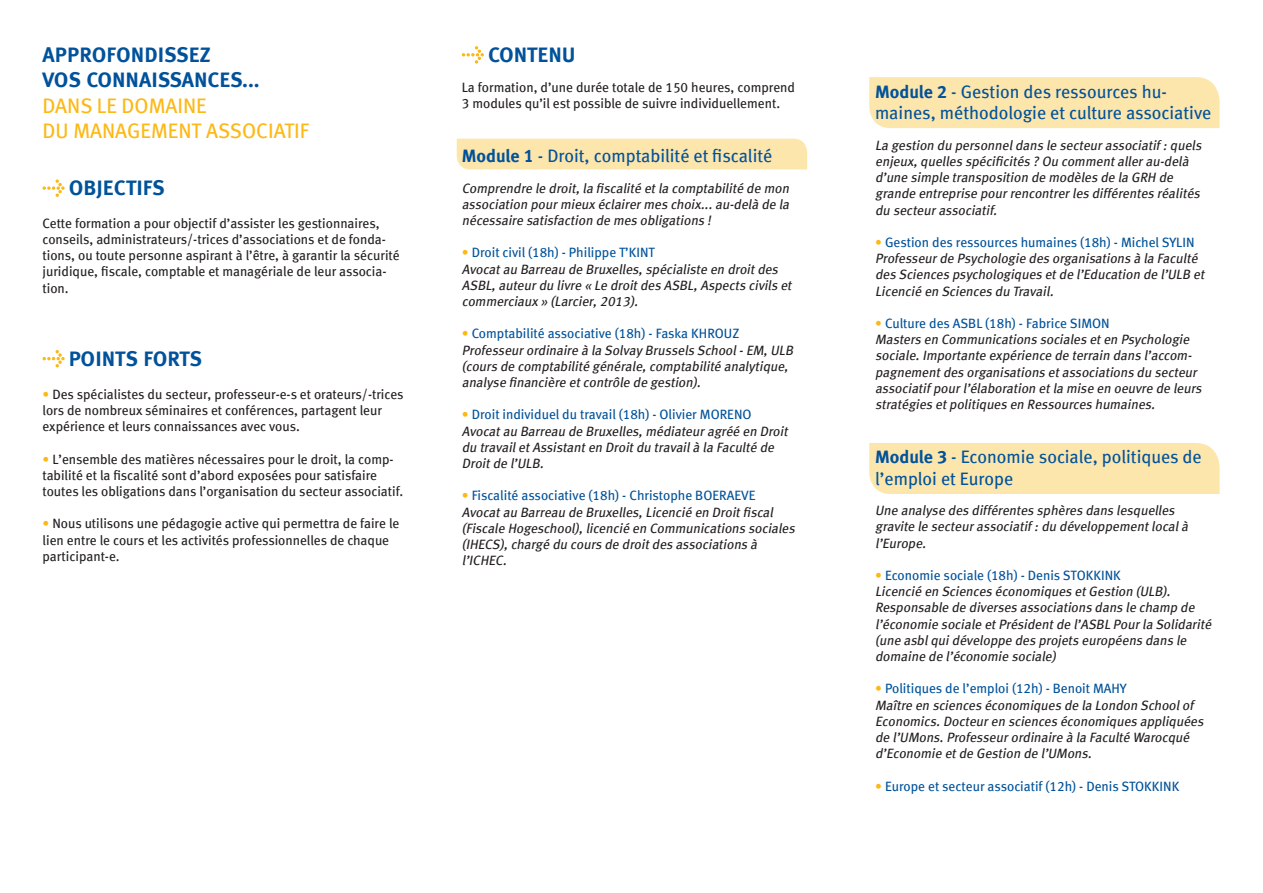
<style>
.page{position:relative;width:1263px;height:893px;background:#fff}
.page>*{position:absolute;margin:0;border:0;box-sizing:border-box;transform-origin:0 0}
.t1{font:21px "Meta Bold LF Caps";color:#01529a}
.t2{font:21px "Meta Book LF";color:#fcb814}
.t3{font:18px/21.6px "Meta Book LF";color:#01529a}
.t4{font:italic 13.5px/16.2px "Meta Book LF";color:#231f20}
.t5{font:13.5px/16.2px "Meta Book LF";color:#231f20}
.t6{font:13.5px "Meta Book LF";color:#01529a}
.s1{color:#fcb814}
.s2{font-family:"Meta Bold LF"}
</style>
<div class="page">
<div style="left:869px;top:443px;width:350px;height:51px;background:#fde6ac"></div>
<div style="left:457px;top:139px;width:350px;height:30px;background:#fde6ac"></div>
<div style="left:869px;top:77px;width:350px;height:51px;background:#fde6ac"></div>
<svg style="left:43px;top:179px;width:22px;height:18px"></svg>
<svg style="left:43px;top:350px;width:22px;height:17px"></svg>
<svg style="left:462px;top:46px;width:22px;height:18px"></svg>
<p class="t1" style="left:43px;top:42px;width:170px">APPROFONDISSEZ</p>
<p class="t1" style="left:43px;top:68px;width:219px">VOS CONNAISSANCES...</p>
<p class="t2" style="left:43px;top:93px;width:166px">DANS LE DOMAINE</p>
<p class="t2" style="left:43px;top:118px;width:268px">DU MANAGEMENT ASSOCIATIF</p>
<p class="t1" style="left:69px;top:176px;width:98px">OBJECTIFS</p>
<p class="t5" style="left:43px;top:215px;width:359px">Cette formation a pour objectif d’assister les gestionnaires, conseils, administrateurs/-trices d’associations et de fonda&shy;tions, ou toute personne aspirant à l’être, à garantir la sécurité juridique, fiscale, comptable et managériale de leur associa&shy;tion.</p>
<p class="t1" style="left:69px;top:347px;width:135px">POINTS FORTS</p>
<p class="t5" style="left:43px;top:386px;width:363px"><span class="s1">•</span> Des spécialistes du secteur, professeur-e-s et orateurs/-trices lors de nombreux séminaires et conférences, partagent leur expérience et leurs connaissances avec vous.</p>
<p class="t5" style="left:43px;top:451px;width:362px"><span class="s1">•</span> L’ensemble des matières nécessaires pour le droit, la comp&shy;tabilité et la fiscalité sont d’abord exposées pour satisfaire toutes les obligations dans l’organisation du secteur associatif.</p>
<p class="t5" style="left:43px;top:515px;width:358px"><span class="s1">•</span> Nous utilisons une pédagogie active qui permettra de faire le lien entre le cours et les activités professionnelles de chaque participant-e.</p>
<p class="t1" style="left:488px;top:42px;width:89px">CONTENU</p>
<p class="t5" style="left:462px;top:79px;width:335px">La formation, d’une durée totale de 150 heures, comprend<br>3 modules qu’il est possible de suivre individuellement.</p>
<p class="t3" style="left:462px;top:145px;width:312px"><span class="s2">Module 1</span> - Droit, comptabilité et fiscalité</p>
<p class="t4" style="left:462px;top:180px;width:332px;text-align:justify">Comprendre le droit,la fiscalité etla comptabilité de mon association pourmieux éclairermes choix...au-delà de la nécessaire satisfaction de mes obligations !</p>
<p class="t6" style="left:462px;top:245px;width:194px"><span class="s1">•</span> Droit civil (18h) - Philippe T’KINT</p>
<p class="t4" style="left:462px;top:261px;width:334px">Avocatau Barreau de Bruxelles,spécialiste en droitdes<br>ASBL,auteurdu livre « Le droitdes ASBL,Aspects civils et commerciaux » (Larcier,2013).</p>
<p class="t6" style="left:462px;top:326px;width:279px"><span class="s1">•</span> Comptabilité associative (18h) - Faska KHROUZ</p>
<p class="t4" style="left:462px;top:342px;width:335px">Professeurordinaire à la Solvay Brussels School-EM,ULB (cours de comptabilité générale,comptabilité analytique, analyse financière etcontrôle de gestion).</p>
<p class="t6" style="left:462px;top:407px;width:291px"><span class="s1">•</span> Droit individuel du travail (18h) - Olivier MORENO</p>
<p class="t4" style="left:462px;top:423px;width:330px">Avocatau Barreau de Bruxelles,médiateuragréé en Droit du travailetAssistanten Droitdu travailà la Faculté de<br>Droitde l’ULB.</p>
<p class="t6" style="left:462px;top:488px;width:295px"><span class="s1">•</span> Fiscalité associative (18h) - Christophe BOERAEVE</p>
<p class="t4" style="left:462px;top:504px;width:337px">Avocatau Barreau de Bruxelles,Licencié en Droitfiscal (Fiscale Hogeschool),licencié en Communications sociales (IHECS),chargé du cours de droitdes associations à l’ICHEC.</p>
<p class="t3" style="left:875px;top:80px;width:338px"><span class="s2">Module 2</span> - Gestion des ressources hu&shy;maines, méthodologie et culture associative</p>
<p class="t4" style="left:875px;top:137px;width:331px">La gestion du personneldans le secteurassociatif :quels enjeux,quelles spécificités ? Ou commentallerau-delà d’une simple transposition de modèles de la GRH de grande entreprise pourrencontrerles différentes réalités du secteurassociatif.</p>
<p class="t6" style="left:875px;top:234px;width:321px"><span class="s1">•</span> Gestion des ressources humaines (18h) - Michel SYLIN</p>
<p class="t4" style="left:875px;top:250px;width:333px">Professeurde Psychologie des organisations à la Faculté des Sciences psychologiques etde l’Education de l’ULB et<br>Licencié en Sciences du Travail.</p>
<p class="t6" style="left:875px;top:315px;width:236px"><span class="s1">•</span> Culture des ASBL (18h) - Fabrice SIMON</p>
<p class="t4" style="left:875px;top:331px;width:331px">Masters en Communications sociales eten Psychologie sociale.Importante expérience de terrain dans l’accom&shy;pagnementdes organisations etassociations du secteur associatif pourl’élaboration etla mise en oeuvre de leurs stratégies etpolitiques en Ressources humaines.</p>
<p class="t3" style="left:875px;top:446px;width:328px"><span class="s2">Module 3</span> - Economie sociale, politiques de l’emploi et Europe</p>
<p class="t4" style="left:875px;top:502px;width:317px">Une analyse des différentes sphères dans lesquelles gravite le secteurassociatif :du développementlocalà l’Europe.</p>
<p class="t6" style="left:875px;top:567px;width:247px"><span class="s1">•</span> Economie sociale (18h) - Denis STOKKINK</p>
<p class="t4" style="left:875px;top:583px;width:299px">Licencié en Sciences économiques etGestion (ULB).</p>
<p class="t4" style="left:875px;top:599px;width:340px">Responsable de diverses associations dans le champ de l’économie sociale etPrésidentde l’ASBL Pourla Solidarité (une asblquidéveloppe des projets européens dans le domaine de l’économie sociale)</p>
<p class="t6" style="left:875px;top:681px;width:253px"><span class="s1">•</span> Politiques de l’emploi (12h) - Benoit MAHY</p>
<p class="t4" style="left:875px;top:697px;width:332px">Maître en sciences économiques de la London Schoolof Economics.Docteuren sciences économiques appliquées de l’UMons.Professeurordinaire à la Faculté Warocqué d’Economie etde Gestion de l’UMons.</p>
<p class="t6" style="left:875px;top:778px;width:306px"><span class="s1">•</span> Europe et secteur associatif (12h) - Denis STOKKINK</p>
</div>
